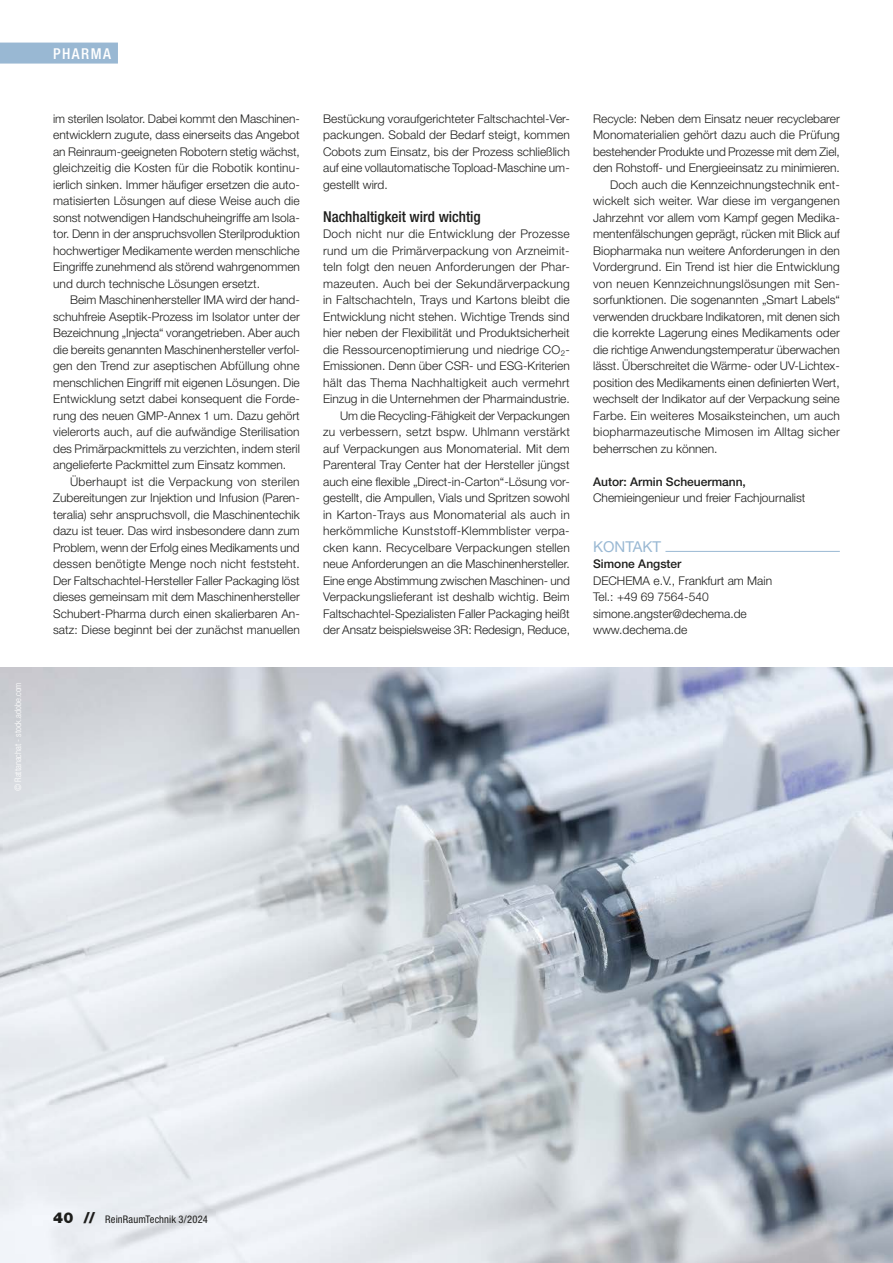
<style>
.page{position:relative;width:893px;height:1263px;background:#fff}
.page>*{position:absolute;margin:0;border:0;box-sizing:border-box;transform-origin:0 0}
.t1{font:500 condensed 15px "Helvetica Neue LT Std";color:#1d1d1b}
.t2{font:15px "Helvetica Neue LT Std";color:#99b8d3}
.t3{font:500 condensed 15px "Helvetica Neue LT Std";letter-spacing:.1em;color:#fff}
.t4{font:300 12px/16.5px "Helvetica Neue LT Std";color:#1d1d1b;text-align:justify}
.t5{font:500 12px "Helvetica Neue LT Std";color:#1d1d1b}
.t6{font:condensed 10.5px "Helvetica Neue LT Std";letter-spacing:.01em;color:#1d1d1b}
.t7{font:300 condensed 9px "Helvetica Neue LT Std";color:#fff}
.s1{font-weight:900;font-stretch:normal;font-size:15px}
</style>
<div class="page">
<img style="left:0;top:667px;width:893px;height:596px">
<hr style="left:665px;top:551px;width:175px;height:1px;background:#99b8d3">
<div style="left:0;top:43px;width:118px;height:21px;background:#99b8d3"></div>
<p class="t7" style="left:13px;top:791px;width:110px;rotate:-90deg">© Rattanachat - stock.adobe.com</p>
<p class="t3" style="left:53px;top:44px;width:49px">Pharma</p>
<p class="t4" style="left:53px;top:110px;width:248px">im sterilen Isolator. Dabei kommt den Maschinen&shy;entwicklern zugute, dass einerseits das Angebot an Reinraum-geeigneten Robotern stetig wächst, gleichzeitig die Kosten für die Robotik kontinu&shy;ierlich sinken. Immer häufiger ersetzen die auto&shy;matisierten Lösungen auf diese Weise auch die sonst notwendigen Handschuheingriffe am Isola&shy;tor. Denn in der anspruchsvollen Sterilproduktion hochwertiger Medikamente werden menschliche Eingriffe zunehmend als störend wahrgenommen und durch technische Lösungen ersetzt.</p>
<p class="t4" style="left:53px;top:292px;width:248px;text-indent:17px">Beim Maschinenhersteller IMA wird der hand&shy;schuhfreie Aseptik-Prozess im Isolator unter der Bezeichnung „Injecta“ vorangetrieben. Aber auch die bereits genannten Maschinenhersteller verfol&shy;gen den Trend zur aseptischen Abfüllung ohne menschlichen Eingriff mit eigenen Lösungen. Die Entwicklung setzt dabei konsequent die Forde&shy;rung des neuen GMP-Annex 1 um. Dazu gehört vielerorts auch, auf die aufwändige Sterilisation des Primärpackmittels zu verzichten, indem steril angelieferte Packmittel zum Einsatz kommen.</p>
<p class="t4" style="left:53px;top:473px;width:248px;text-indent:17px">Überhaupt ist die Verpackung von sterilen Zubereitungen zur Injektion und Infusion (Paren&shy;teralia) sehr anspruchsvoll, die Maschinentechik dazu ist teuer. Das wird insbesondere dann zum Problem, wenn der Erfolg eines Medikaments und dessen benötigte Menge noch nicht feststeht.<br>Der Faltschachtel-Hersteller Faller Packaging löst dieses gemeinsam mit dem Maschinenhersteller Schubert-Pharma durch einen skalierbaren An&shy;satz: Diese beginnt bei der zunächst manuellen</p>
<p class="t4" style="left:323px;top:110px;width:248px">Bestückung voraufgerichteter Faltschachtel-Ver&shy;packungen. Sobald der Bedarf steigt, kommen Cobots zum Einsatz, bis der Prozess schließlich auf eine vollautomatische Topload-Maschine um&shy;gestellt wird.</p>
<p class="t1" style="left:323px;top:208px;width:159px">Nachhaltigkeit wird wichtig</p>
<p class="t4" style="left:323px;top:226px;width:248px;text-align:right">Doch nicht nur die Entwicklung der Prozesse rund um die Primärverpackung von Arzneimit&shy;teln folgt den neuen Anforderungen der Phar&shy;mazeuten. Auch bei der Sekundärverpackung in Faltschachteln, Trays und Kartons bleibt die Entwicklung nicht stehen. Wichtige Trends sind hier neben der Flexibilität und Produktsicherheit die Ressourcenoptimierung und niedrige CO<sub>2</sub>- Emissionen. Denn über CSR- und ESG-Kriterien hält das Thema Nachhaltigkeit auch vermehrt Einzug in die Unternehmen der Pharmaindustrie.<br>Um die Recycling-Fähigkeit der Verpackungen<br>zu verbessern, setzt bspw. Uhlmann verstärkt auf Verpackungen aus Monomaterial. Mit dem Parenteral Tray Center hat der Hersteller jüngst auch eine flexible „Direct-in-Carton“-Lösung vor&shy;gestellt, die Ampullen, Vials und Spritzen sowohl in Karton-Trays aus Monomaterial als auch in herkömmliche Kunststoff-Klemmblister verpa&shy;cken kann. Recycelbare Verpackungen stellen neue Anforderungen an die Maschinenhersteller.<br>Eine enge Abstimmung zwischen Maschinen- und Verpackungslieferant ist deshalb wichtig. Beim Faltschachtel-Spezialisten Faller Packaging heißt der Ansatz beispielsweise 3R: Redesign, Reduce,</p>
<p class="t4" style="left:593px;top:110px;width:248px">Recycle: Neben dem Einsatz neuer recyclebarer</p>
<p class="t4" style="left:593px;top:127px;width:248px">Monomaterialien gehört dazu auch die Prüfung</p>
<p class="t4" style="left:593px;top:143px;width:248px">bestehender Produkte und Prozesse mit dem Ziel,</p>
<p class="t4" style="left:593px;top:160px;width:248px">den Rohstoff- und Energieeinsatz zu minimieren.</p>
<p class="t4" style="left:610px;top:176px;width:231px">Doch auch die Kennzeichnungstechnik ent-</p>
<p class="t4" style="left:593px;top:193px;width:248px">wickelt sich weiter. War diese im vergangenen</p>
<p class="t4" style="left:593px;top:209px;width:248px">Jahrzehnt vor allem vom Kampf gegen Medika-</p>
<p class="t4" style="left:593px;top:226px;width:248px">mentenfälschungen geprägt, rücken mit Blick auf</p>
<p class="t4" style="left:593px;top:242px;width:248px">Biopharmaka nun weitere Anforderungen in den</p>
<p class="t4" style="left:593px;top:259px;width:248px">Vordergrund. Ein Trend ist hier die Entwicklung</p>
<p class="t4" style="left:593px;top:275px;width:248px">von neuen Kennzeichnungslösungen mit Sen-</p>
<p class="t4" style="left:593px;top:292px;width:248px">sorfunktionen. Die sogenannten „Smart Labels“</p>
<p class="t4" style="left:593px;top:308px;width:248px">verwenden druckbare Indikatoren, mit denen sich</p>
<p class="t4" style="left:593px;top:325px;width:248px">die korrekte Lagerung eines Medikaments oder</p>
<p class="t4" style="left:593px;top:341px;width:248px">die richtige Anwendungstemperatur überwachen</p>
<p class="t4" style="left:593px;top:358px;width:248px">lässt. Überschreitet die Wärme- oder UV-Lichtex-</p>
<p class="t4" style="left:593px;top:374px;width:248px">position des Medikaments einen definierten Wert,</p>
<p class="t4" style="left:593px;top:391px;width:248px">wechselt der Indikator auf der Verpackung seine</p>
<p class="t4" style="left:593px;top:407px;width:248px">Farbe. Ein weiteres Mosaiksteinchen, um auch</p>
<p class="t4" style="left:593px;top:424px;width:248px">biopharmazeutische Mimosen im Alltag sicher</p>
<p class="t4" style="left:593px;top:440px;width:126px">beherrschen zu können.</p>
<p class="t5" style="left:593px;top:474px;width:154px">Autor: Armin Scheuermann,</p>
<p class="t4" style="left:593px;top:490px;width:214px">Chemieingenieur und freier Fachjournalist</p>
<p class="t2" style="left:593px;top:538px;width:69px">KONTAKT</p>
<p class="t5" style="left:593px;top:557px;width:90px">Simone Angster</p>
<p class="t4" style="left:593px;top:572px;width:180px;text-align:left">DECHEMA e.V., Frankfurt am Main<br>Tel.: +49 69 7564-540 simone.angster@dechema.de www.dechema.de</p>
<p class="t6" style="left:53px;top:1213px;width:156px"><span class="s1">40 //</span> ReinRaumTechnik 3/2024</p>
</div>
